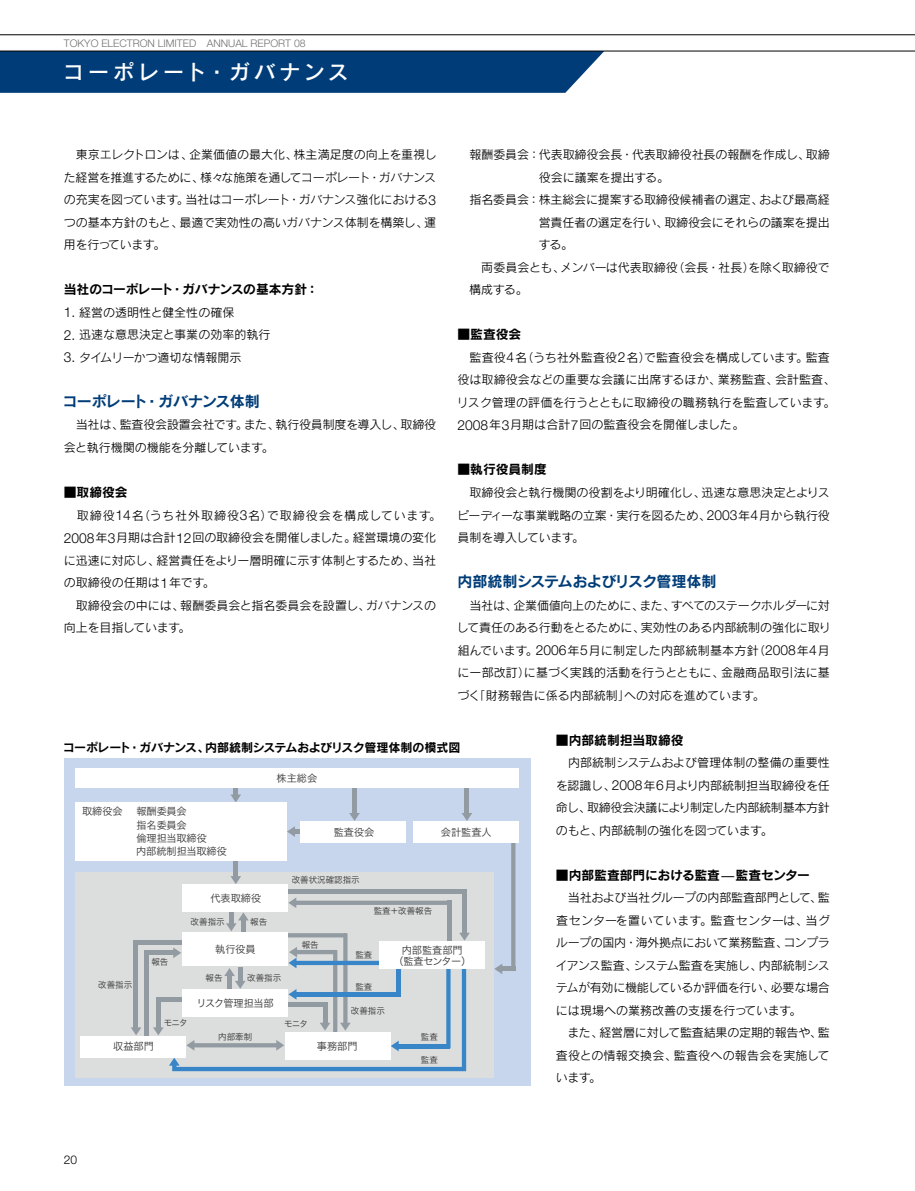
<style>
.page{position:relative;width:915px;height:1191px;background:#fff}
.page>*{position:absolute;margin:0;border:0;box-sizing:border-box;transform-origin:0 0}
.t1{font:21px "Rodin Pro DB";letter-spacing:.2em;color:#fff}
.t2{font:15px "Rodin Pro B";letter-spacing:-.045em;color:#003d78}
.t3{font:12.75px "Rodin Pro B";color:#000}
.t4{font:12px/22.5px "Rodin Pro M";letter-spacing:-.005em;color:#000;text-align:justify}
.t5{font:12px "Rodin Pro B";letter-spacing:-.02em;color:#000}
.t6{font:300 12px "Helvetica Neue";color:#000}
.t7{font:300 10.5px "Helvetica Neue";color:#727172}
.t8{font:10.2px "Rodin CID B 83 pv RKSJ H";color:#363536}
.t9{font:10.2px/13.4px "Rodin CID M 83 pv RKSJ H";color:#363536}
.t10{font:10.2px "Rodin CID B 83 pv RKSJ H";letter-spacing:-.03em;color:#363536}
.t11{font:8.55px "Rodin CID M 83 pv RKSJ H";color:#363536}
.s1{font-family:"Helvetica Neue";font-weight:300;font-size:13.8px}
</style>
<div class="page">
<div style="left:0;top:52px;width:604px;height:41px;background:#003d78"></div>
<div style="left:64px;top:758px;width:466px;height:328px;background:#c7d5ed"></div>
<div style="left:75px;top:872px;width:419px;height:205px;background:#dcdddd"></div>
<svg style="left:230px;top:876px;width:11px;height:8px"></svg>
<div style="left:233px;top:841px;width:5px;height:37px;background:#939ba2"></div>
<hr style="left:229px;top:909px;width:4px;height:16px;background:#fff">
<svg style="left:226px;top:912px;width:22px;height:19px"></svg>
<hr style="left:241px;top:918px;width:4px;height:16px;background:#939ba2">
<svg style="left:288px;top:898px;width:8px;height:10px"></svg>
<div style="left:294px;top:900px;width:155px;height:5px;background:#939ba2"></div>
<hr style="left:447px;top:900px;width:4px;height:43px;background:#939ba2">
<svg style="left:349px;top:813px;width:11px;height:8px"></svg>
<hr style="left:352px;top:787px;width:4px;height:28px;background:#939ba2">
<svg style="left:462px;top:813px;width:10px;height:8px"></svg>
<div style="left:464px;top:787px;width:5px;height:28px;background:#939ba2"></div>
<svg style="left:459px;top:932px;width:10px;height:8px"></svg>
<hr style="left:462px;top:892px;width:4px;height:42px;background:#939ba2">
<hr style="left:287px;top:889px;width:179px;height:4px;background:#939ba2">
<div style="left:145px;top:950px;width:30px;height:5px;background:#939ba2"></div>
<hr style="left:145px;top:950px;width:4px;height:86px;background:#939ba2">
<hr style="left:134px;top:940px;width:48px;height:4px;background:#939ba2">
<hr style="left:134px;top:940px;width:4px;height:88px;background:#939ba2">
<hr style="left:287px;top:933px;width:59px;height:4px;background:#939ba2">
<svg style="left:343px;top:933px;width:4px;height:13px"></svg>
<svg style="left:153px;top:1027px;width:10px;height:8px"></svg>
<svg style="left:131px;top:1027px;width:10px;height:8px"></svg>
<hr style="left:156px;top:997px;width:4px;height:32px;background:#939ba2">
<hr style="left:156px;top:997px;width:37px;height:4px;background:#939ba2">
<svg style="left:494px;top:964px;width:8px;height:10px"></svg>
<div style="left:500px;top:966px;width:15px;height:5px;background:#939ba2"></div>
<svg style="left:511px;top:842px;width:4px;height:124px"></svg>
<svg style="left:230px;top:794px;width:11px;height:8px"></svg>
<div style="left:233px;top:784px;width:5px;height:12px;background:#939ba2"></div>
<svg style="left:287px;top:826px;width:8px;height:11px"></svg>
<hr style="left:293px;top:829px;width:16px;height:4px;background:#939ba2">
<svg style="left:169px;top:946px;width:297px;height:125px"></svg>
<hr style="left:294px;top:992px;width:106px;height:4px;background:#3885c7">
<hr style="left:396px;top:967px;width:4px;height:29px;background:#3885c7">
<div style="left:76px;top:768px;width:443px;height:19px;background:#fff"></div>
<div style="left:299px;top:821px;width:106px;height:21px;background:#fff"></div>
<div style="left:413px;top:821px;width:106px;height:21px;background:#fff"></div>
<div style="left:379px;top:941px;width:106px;height:27px;background:#fff"></div>
<div style="left:182px;top:932px;width:105px;height:33px;background:#fff"></div>
<div style="left:182px;top:989px;width:105px;height:27px;background:#fff"></div>
<div style="left:182px;top:884px;width:105px;height:27px;background:#fff"></div>
<div style="left:80px;top:1036px;width:106px;height:21px;background:#fff"></div>
<div style="left:285px;top:1031px;width:105px;height:28px;background:#fff"></div>
<div style="left:76px;top:802px;width:211px;height:59px;background:#fff"></div>
<hr style="left:0;top:35px;width:914px;height:1px;background:#000">
<hr style="left:0;top:51px;width:914px;height:1px;background:#000">
<p class="t7" style="left:64px;top:37px;width:243px">TOKYO ELECTRON LIMITED ANNUAL REPORT 08</p>
<h1 class="t1" style="left:63px;top:58px;width:287px">コーポレート・ガバナンス</h1>
<p class="t4" style="left:64px;top:143px;width:374px;text-indent:12px">東京エレクトロンは、企業価値の最大化、株主満足度の向上を重視した経営を推進するために、様々な施策を通してコーポレート・ガバナンスの充実を図っています。当社はコーポレート・ガバナンス強化における<span class="s1">3</span>つの基本方針のもと、最適で実効性の高いガバナンス体制を構築し、運用を行っています。</p>
<p class="t3" style="left:64px;top:281px;width:256px">当社のコーポレート・ガバナンスの基本方針：</p>
<p class="t4" style="left:64px;top:301px;width:172px"><span class="s1">1.</span> 経営の透明性と健全性の確保</p>
<p class="t4" style="left:64px;top:323px;width:208px"><span class="s1">2.</span> 迅速な意思決定と事業の効率的執行</p>
<p class="t4" style="left:64px;top:346px;width:179px"><span class="s1">3.</span> タイムリーかつ適切な情報開示</p>
<p class="t2" style="left:63px;top:391px;width:199px">コーポレート・ガバナンス体制</p>
<p class="t4" style="left:64px;top:413px;width:374px;text-indent:12px">当社は、監査役会設置会社です。また、執行役員制度を導入し、取締役会と執行機関の機能を分離しています。</p>
<p class="t3" style="left:64px;top:483px;width:65px">■取締役会</p>
<p class="t4" style="left:64px;top:503px;width:379px;text-align:left;text-indent:13px">取締役<span class="s1">14</span>名（うち社外取締役<span class="s1">3</span>名）で取締役会を構成しています。<br><span class="s1">2008</span>年<span class="s1">3</span>月期は合計<span class="s1">12</span>回の取締役会を開催しました。経営環境の変化に迅速に対応し、経営責任をより一層明確に示す体制とするため、当社の取締役の任期は<span class="s1">1</span>年です。</p>
<p class="t4" style="left:64px;top:593px;width:374px;text-indent:12px">取締役会の中には、報酬委員会と指名委員会を設置し、ガバナンスの向上を目指しています。</p>
<p class="t4" style="left:469px;top:143px;width:362px">報酬委員会：代表取締役会長・代表取締役社長の報酬を作成し、取締</p>
<p class="t4" style="left:538px;top:166px;width:132px">役会に議案を提出する。</p>
<p class="t4" style="left:469px;top:188px;width:361px">指名委員会：株主総会に提案する取締役候補者の選定、および最高経</p>
<p class="t4" style="left:538px;top:211px;width:292px">営責任者の選定を行い、取締役会にそれらの議案を提出</p>
<p class="t4" style="left:538px;top:233px;width:36px">する。</p>
<p class="t4" style="left:481px;top:256px;width:350px">両委員会とも、メンバーは代表取締役（会長・社長）を除く取締役で</p>
<p class="t4" style="left:469px;top:278px;width:60px">構成する。</p>
<p class="t3" style="left:457px;top:326px;width:65px">■監査役会</p>
<p class="t4" style="left:457px;top:346px;width:380px;text-align:left;text-indent:13px">監査役<span class="s1">4</span>名（うち社外監査役<span class="s1">2</span>名）で監査役会を構成しています。監査役は取締役会などの重要な会議に出席するほか、業務監査、会計監査、リスク管理の評価を行うとともに取締役の職務執行を監査しています。<span class="s1">2008</span>年<span class="s1">3</span>月期は合計<span class="s1">7</span>回の監査役会を開催しました。</p>
<p class="t3" style="left:457px;top:461px;width:91px">■執行役員制度</p>
<p class="t4" style="left:457px;top:481px;width:374px;text-indent:12px">取締役会と執行機関の役割をより明確化し、迅速な意思決定とよりスピーディーな事業戦略の立案・実行を図るため、<span class="s1">2003</span>年<span class="s1">4</span>月から執行役員制を導入しています。</p>
<p class="t2" style="left:457px;top:571px;width:260px">内部統制システムおよびリスク管理体制</p>
<p class="t4" style="left:457px;top:593px;width:375px;text-indent:13px">当社は、企業価値向上のために、また、すべてのステークホルダーに対して責任のある行動をとるために、実効性のある内部統制の強化に取り組んでいます。<span class="s1">2006</span>年<span class="s1">5</span>月に制定した内部統制基本方針（<span class="s1">2008</span>年<span class="s1">4</span>月に一部改訂）に基づく実践的活動を行うとともに、金融商品取引法に基づく「財務報告に係る内部統制」への対応を進めています。</p>
<p class="t3" style="left:555px;top:731px;width:129px">■内部統制担当取締役</p>
<p class="t4" style="left:555px;top:751px;width:275px;text-indent:12px">内部統制システムおよび管理体制の整備の重要性を認識し、<span class="s1">2008</span>年<span class="s1">6</span>月より内部統制担当取締役を任命し、取締役会決議により制定した内部統制基本方針のもと、内部統制の強化を図っています。</p>
<p class="t3" style="left:555px;top:866px;width:255px">■内部監査部門における監査̶監査センター</p>
<p class="t4" style="left:555px;top:886px;width:276px;text-indent:13px">当社および当社グループの内部監査部門として、監査センターを置いています。監査センターは、当グループの国内・海外拠点において業務監査、コンプライアンス監査、システム監査を実施し、内部統制システムが有効に機能しているか評価を行い、必要な場合には現場への業務改善の支援を行っています。</p>
<p class="t4" style="left:555px;top:1021px;width:275px;text-indent:12px">また、経営層に対して監査結果の定期的報告や、監査役との情報交換会、監査役への報告会を実施しています。</p>
<p class="t5" style="left:63px;top:739px;width:399px">コーポレート・ガバナンス、内部統制システムおよびリスク管理体制の模式図</p>
<p class="t8" style="left:276px;top:769px;width:42px">株主総会</p>
<p class="t8" style="left:82px;top:802px;width:42px">取締役会</p>
<p class="t9" style="left:136px;top:804px;width:92px">報酬委員会<br>指名委員会<br>倫理担当取締役<br>内部統制担当取締役</p>
<p class="t8" style="left:333px;top:823px;width:42px">監査役会</p>
<p class="t8" style="left:441px;top:823px;width:52px">会計監査人</p>
<p class="t11" style="left:291px;top:872px;width:70px">改善状況確認指示</p>
<p class="t8" style="left:210px;top:888px;width:52px">代表取締役</p>
<p class="t11" style="left:373px;top:903px;width:60px">監査＋改善報告</p>
<p class="t11" style="left:190px;top:913px;width:36px">改善指示</p>
<p class="t11" style="left:250px;top:913px;width:19px">報告</p>
<p class="t11" style="left:301px;top:937px;width:19px">報告</p>
<p class="t8" style="left:215px;top:940px;width:42px">執行役員</p>
<p class="t8" style="left:401px;top:940px;width:62px">内部監査部門</p>
<p class="t9" style="left:393px;top:953px;width:79px">（監査センター）</p>
<p class="t11" style="left:355px;top:947px;width:19px">監査</p>
<p class="t11" style="left:151px;top:954px;width:19px">報告</p>
<p class="t11" style="left:247px;top:969px;width:36px">改善指示</p>
<p class="t11" style="left:205px;top:969px;width:19px">報告</p>
<p class="t11" style="left:98px;top:977px;width:36px">改善指示</p>
<p class="t11" style="left:355px;top:979px;width:19px">監査</p>
<p class="t10" style="left:196px;top:993px;width:79px">リスク管理担当部</p>
<p class="t11" style="left:351px;top:1002px;width:36px">改善指示</p>
<p class="t11" style="left:164px;top:1015px;width:25px">モニタ</p>
<p class="t11" style="left:284px;top:1016px;width:25px">モニタ</p>
<p class="t11" style="left:218px;top:1029px;width:35px">内部牽制</p>
<p class="t11" style="left:421px;top:1029px;width:19px">監査</p>
<p class="t8" style="left:317px;top:1036px;width:42px">事務部門</p>
<p class="t8" style="left:113px;top:1037px;width:42px">収益部門</p>
<p class="t11" style="left:421px;top:1052px;width:19px">監査</p>
<p class="t6" style="left:64px;top:1152px;width:15px">20</p>
</div>
